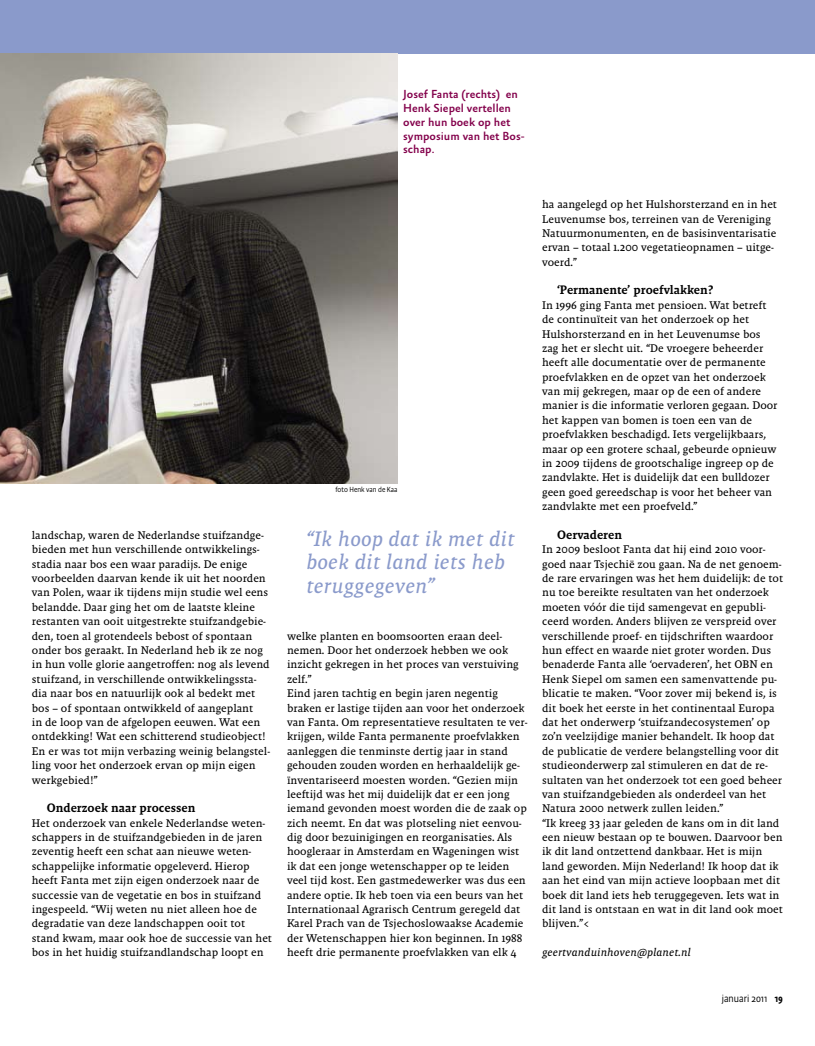
<style>
.page{position:relative;width:815px;height:1046px;background:#fff}
.page>*{position:absolute;margin:0;border:0;box-sizing:border-box;transform-origin:0 0}
.t1{font:italic 21.25px/23.8px "Malaga Reg";color:#8a9acb}
.t2{font:12.5px "Malaga Med";color:#000}
.t3{font:500 11.88px/13.8px "Absara Sans";color:#83004b}
.t4{font:11.25px/14.4px "Malaga Reg";color:#000}
.t5{font:italic 11.25px "Malaga Reg";color:#000}
.t6{font:300 10.38px "Absara Sans Head";color:#000}
.t7{font:300 7.5px "Absara Sans LF Head";color:#000}
.s1{font-weight:500}
</style>
<div class="page">
<div style="left:0;top:0;width:815px;height:53px;background:#8a9acb"></div>
<img style="left:0;top:53px;width:397px;height:430px">
<p class="t3" style="left:403px;top:88px;width:123px">Josef Fanta (rechts) en<br>Henk Siepel vertellen over hun boek op het symposium van het Bos&shy;schap.</p>
<p class="t4" style="left:32px;top:528px;width:240px">landschap, waren de Nederlandse stuifzandge&shy;bieden met hun verschillende ontwikkelings&shy;stadia naar bos een waar paradijs. De enige voorbeelden daarvan kende ik uit het noorden van Polen, waar ik tijdens mijn studie wel eens belandde. Daar ging het om de laatste kleine restanten van ooit uitgestrekte stuifzandgebie&shy;den, toen al grotendeels bebost of spontaan onder bos geraakt. In Nederland heb ik ze nog in hun volle glorie aangetroffen: nog als levend stuifzand, in verschillende ontwikkelingssta&shy;dia naar bos en natuurlijk ook al bedekt met bos – of spontaan ontwikkeld of aangeplant<br>in de loop van de afgelopen eeuwen. Wat een ontdekking! Wat een schitterend studieobject!<br>En er was tot mijn verbazing weinig belangstel&shy;ling voor het onderzoek ervan op mijn eigen werkgebied!”</p>
<p class="t2" style="left:47px;top:800px;width:150px">Onderzoek naar processen</p>
<p class="t4" style="left:32px;top:815px;width:242px">Het onderzoek van enkele Nederlandse weten&shy;schappers in de stuifzandgebieden in de jaren zeventig heeft een schat aan nieuwe weten&shy;schappelijke informatie opgeleverd. Hierop heeft Fanta met zijn eigen onderzoek naar de successie van de vegetatie en bos in stuifzand ingespeeld. “Wij weten nu niet alleen hoe de degradatie van deze landschappen ooit tot stand kwam, maar ook hoe de successie van het bos in het huidig stuifzandlandschap loopt en</p>
<p class="t7" style="left:335px;top:484px;width:64px">foto Henk van de Kaa</p>
<h1 class="t1" style="left:306px;top:526px;width:210px">“Ik hoop dat ik met dit boek dit land iets heb teruggegeven”</h1>
<p class="t4" style="left:287px;top:628px;width:242px">welke planten en boomsoorten eraan deel&shy;nemen. Door het onderzoek hebben we ook inzicht gekregen in het proces van verstuiving zelf.”<br>Eind jaren tachtig en begin jaren negentig braken er lastige tijden aan voor het onderzoek van Fanta. Om representatieve resultaten te ver&shy;krijgen, wilde Fanta permanente proefvlakken aanleggen die tenminste dertig jaar in stand gehouden zouden worden en herhaaldelijk ge&shy;ïnventariseerd moesten worden. “Gezien mijn leeftijd was het mij duidelijk dat er een jong iemand gevonden moest worden die de zaak op zich neemt. En dat was plotseling niet eenvou&shy;dig door bezuinigingen en reorganisaties. Als hoogleraar in Amsterdam en Wageningen wist ik dat een jonge wetenschapper op te leiden veel tijd kost. Een gastmedewerker was dus een andere optie. Ik heb toen via een beurs van het Internationaal Agrarisch Centrum geregeld dat Karel Prach van de Tsjechoslowaakse Academie der Wetenschappen hier kon beginnen. In 1988 heeft drie permanente proefvlakken van elk 4</p>
<p class="t4" style="left:542px;top:197px;width:236px">ha aangelegd op het Hulshorsterzand en in het Leuvenumse bos, terreinen van de Vereniging Natuurmonumenten, en de basisinventarisatie ervan – totaal 1.200 vegetatieopnamen – uitge&shy;voerd.”</p>
<p class="t2" style="left:557px;top:283px;width:158px">‘Permanente’ proefvlakken?</p>
<p class="t4" style="left:542px;top:298px;width:237px">In 1996 ging Fanta met pensioen. Wat betreft de continuïteit van het onderzoek op het Hulshorsterzand en in het Leuvenumse bos zag het er slecht uit. “De vroegere beheerder heeft alle documentatie over de permanente proefvlakken en de opzet van het onderzoek van mij gekregen, maar op de een of andere manier is die informatie verloren gegaan. Door het kappen van bomen is toen een van de proefvlakken beschadigd. Iets vergelijkbaars, maar op een grotere schaal, gebeurde opnieuw in 2009 tijdens de grootschalige ingreep op de zandvlakte. Het is duidelijk dat een bulldozer geen goed gereedschap is voor het beheer van zandvlakte met een proefveld.”</p>
<p class="t2" style="left:557px;top:527px;width:67px">Oervaderen</p>
<p class="t4" style="left:542px;top:542px;width:242px">In 2009 besloot Fanta dat hij eind 2010 voor&shy;goed naar Tsjechië zou gaan. Na de net genoem&shy;de rare ervaringen was het hem duidelijk: de tot nu toe bereikte resultaten van het onderzoek moeten vóór die tijd samengevat en gepubli&shy;ceerd worden. Anders blijven ze verspreid over verschillende proef- en tijdschriften waardoor hun effect en waarde niet groter worden. Dus benaderde Fanta alle ‘oervaderen’, het OBN en Henk Siepel om samen een samenvattende pu&shy;blicatie te maken. “Voor zover mij bekend is, is dit boek het eerste in het continentaal Europa dat het onderwerp ‘stuifzandecosystemen’ op zo’n veelzijdige manier behandelt. Ik hoop dat de publicatie de verdere belangstelling voor dit studieonderwerp zal stimuleren en dat de re&shy;sultaten van het onderzoek tot een goed beheer van stuifzandgebieden als onderdeel van het Natura 2000 netwerk zullen leiden.”<br>“Ik kreeg 33 jaar geleden de kans om in dit land een nieuw bestaan op te bouwen. Daarvoor ben ik dit land ontzettend dankbaar. Het is mijn land geworden. Mijn Nederland! Ik hoop dat ik aan het eind van mijn actieve loopbaan met dit boek dit land iets heb teruggegeven. Iets wat in dit land is ontstaan en wat in dit land ook moet blijven.”&lt;</p>
<p class="t5" style="left:542px;top:945px;width:150px">geertvanduinhoven@planet.nl</p>
<p class="t6" style="left:722px;top:991px;width:63px">januari 2011 <span class="s1">19</span></p>
</div>
